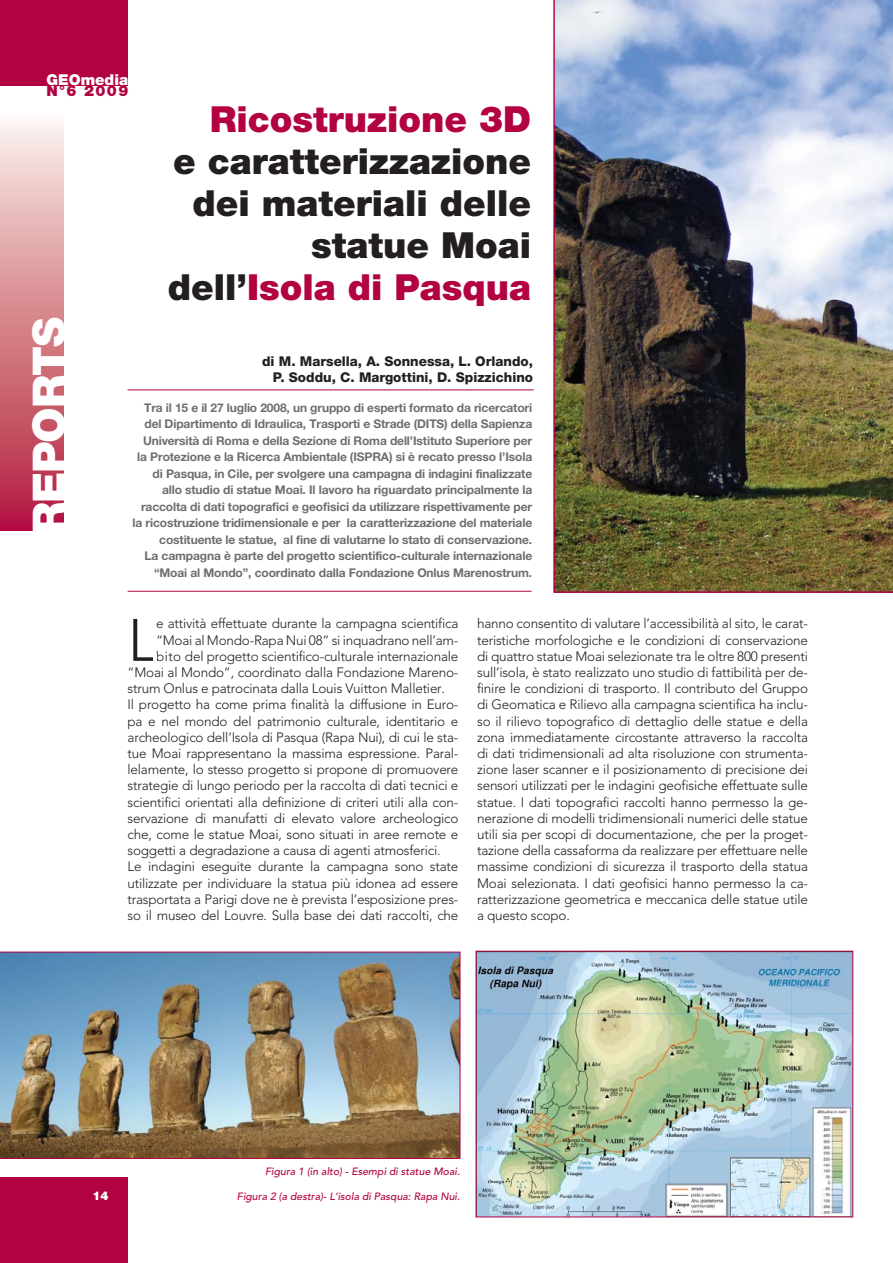
<style>
.page{position:relative;width:893px;height:1263px;background:#fff}
.page>*{position:absolute;margin:0;border:0;box-sizing:border-box;transform-origin:0 0}
.t1{font:300 59.25px "Avenir";color:#231f20}
.t2{font:900 44.7px "Helvetica Neue";letter-spacing:-.025em;color:#fff}
.t3{font:900 36px/42px "Helvetica Neue";color:#231f20;text-align:right}
.t4{font:900 36px "Helvetica Neue";color:#b30242}
.t5{font:900 15px "Helvetica Neue";color:#fff}
.t6{font:900 15px "Helvetica Neue";color:#b30242}
.t7{font:300 13.5px/16.2px "Avenir";letter-spacing:-.015em;color:#231f20;text-align:justify}
.t8{font:800 13.5px/16.5px "Helvetica Neue";color:#231f20;text-align:right}
.t9{font:700 12px/16.5px "Helvetica Neue";letter-spacing:-.01em;color:#6d6e70;text-align:right}
.t10{font:900 12px "Helvetica Neue";color:#fff}
.t11{font:italic 500 10.5px "Avenir";color:#b30242}
.s1{color:#b30242}
</style>
<div class="page">
<div style="left:0;top:0;width:128px;height:85px;background:#b30242"></div>
<div style="left:0;top:115px;width:64px;height:416px;background:linear-gradient(to bottom,#fbf4e9,#b21737)"></div>
<div style="left:0;top:1178px;width:128px;height:85px;background:#b30242"></div>
<hr style="left:128px;top:390px;width:406px;height:1px;background:#b30242">
<hr style="left:128px;top:591px;width:403px;height:1px;background:#b30242">
<img style="left:553px;top:0;width:340px;height:593px">
<img style="left:0;top:952px;width:460px;height:207px">
<img style="left:478px;top:953px;width:373px;height:262px">
<div style="left:476px;top:951px;width:377px;height:266px;border:1px solid #b30242"></div>
<p class="t5" style="left:47px;top:74px;width:83px">GEOmedia</p>
<p class="t6" style="left:46px;top:85px;width:83px">N°6 2009</p>
<h3 class="t4" style="left:210px;top:107px;width:323px">Ricostruzione 3D</h3>
<h3 class="t3" style="left:168px;top:143px;width:365px">e caratterizzazione dei materiali delle statue Moai dell’<span class="s1">Isola di Pasqua</span></h3>
<h2 class="t2" style="left:33px;top:535px;width:219px;rotate:-90deg">REPORTS</h2>
<p class="t8" style="left:262px;top:354px;width:272px">di M. Marsella, A. Sonnessa, L. Orlando,<br>P. Soddu, C. Margottini, D. Spizzichino</p>
<p class="t9" style="left:133px;top:400px;width:401px">Tra il 15 e il 27 luglio 2008, un gruppo di esperti formato da ricercatori del Dipartimento di Idraulica, Trasporti e Strade (DITS) della Sapienza Università di Roma e della Sezione di Roma dell’Istituto Superiore per la Protezione e la Ricerca Ambientale (ISPRA) si è recato presso l’Isola di Pasqua, in Cile, per svolgere una campagna di indagini finalizzate allo studio di statue Moai. Il lavoro ha riguardato principalmente la raccolta di dati topografici e geofisici da utilizzare rispettivamente per la ricostruzione tridimensionale e per la caratterizzazione del materiale costituente le statue, al fine di valutarne lo stato di conservazione.<br>La campagna è parte del progetto scientifico-culturale internazionale “Moai al Mondo”, coordinato dalla Fondazione Onlus Marenostrum.</p>
<h1 class="t1" style="left:128px;top:616px;width:31px">L</h1>
<p class="t7" style="left:156px;top:617px;width:304px">e attività effettuate durante la campagna scientifica</p>
<p class="t7" style="left:156px;top:633px;width:304px">“Moai al Mondo-Rapa Nui 08” si inquadrano nell’am-</p>
<p class="t7" style="left:156px;top:649px;width:304px">bito del progetto scientifico-culturale internazionale</p>
<p class="t7" style="left:128px;top:665px;width:332px">“Moai al Mondo”, coordinato dalla Fondazione Mareno-</p>
<p class="t7" style="left:128px;top:682px;width:319px">strum Onlus e patrocinata dalla Louis Vuitton Malletier.</p>
<p class="t7" style="left:128px;top:698px;width:332px">Il progetto ha come prima finalità la diffusione in Euro-</p>
<p class="t7" style="left:128px;top:714px;width:332px">pa e nel mondo del patrimonio culturale, identitario e</p>
<p class="t7" style="left:128px;top:730px;width:332px">archeologico dell’Isola di Pasqua (Rapa Nui), di cui le sta-</p>
<p class="t7" style="left:128px;top:746px;width:332px">tue Moai rappresentano la massima espressione. Paral-</p>
<p class="t7" style="left:128px;top:763px;width:332px">lelamente, lo stesso progetto si propone di promuovere</p>
<p class="t7" style="left:128px;top:779px;width:332px">strategie di lungo periodo per la raccolta di dati tecnici e</p>
<p class="t7" style="left:128px;top:795px;width:332px">scientifici orientati alla definizione di criteri utili alla con-</p>
<p class="t7" style="left:128px;top:811px;width:332px">servazione di manufatti di elevato valore archeologico</p>
<p class="t7" style="left:128px;top:827px;width:332px">che, come le statue Moai, sono situati in aree remote e</p>
<p class="t7" style="left:128px;top:844px;width:315px">soggetti a degradazione a causa di agenti atmosferici.</p>
<p class="t7" style="left:128px;top:860px;width:332px">Le indagini eseguite durante la campagna sono state</p>
<p class="t7" style="left:128px;top:876px;width:332px">utilizzate per individuare la statua più idonea ad essere</p>
<p class="t7" style="left:128px;top:892px;width:332px">trasportata a Parigi dove ne è prevista l’esposizione pres-</p>
<p class="t7" style="left:128px;top:908px;width:332px">so il museo del Louvre. Sulla base dei dati raccolti, che</p>
<p class="t7" style="left:477px;top:617px;width:332px">hanno consentito di valutare l’accessibilità al sito, le carat&shy;teristiche morfologiche e le condizioni di conservazione di quattro statue Moai selezionate tra le oltre 800 presenti sull’isola, è stato realizzato uno studio di fattibilità per de&shy;finire le condizioni di trasporto. Il contributo del Gruppo di Geomatica e Rilievo alla campagna scientifica ha inclu&shy;so il rilievo topografico di dettaglio delle statue e della zona immediatamente circostante attraverso la raccolta di dati tridimensionali ad alta risoluzione con strumenta&shy;zione laser scanner e il posizionamento di precisione dei sensori utilizzati per le indagini geofisiche effettuate sulle statue. I dati topografici raccolti hanno permesso la ge&shy;nerazione di modelli tridimensionali numerici delle statue utili sia per scopi di documentazione, che per la proget&shy;tazione della cassaforma da realizzare per effettuare nelle massime condizioni di sicurezza il trasporto della statua Moai selezionata. I dati geofisici hanno permesso la ca&shy;ratterizzazione geometrica e meccanica delle statue utile a questo scopo.</p>
<p class="t10" style="left:92px;top:1191px;width:18px">14</p>
<p class="t11" style="left:265px;top:1167px;width:196px">Figura 1 (in alto) - Esempi di statue Moai.</p>
<p class="t11" style="left:237px;top:1192px;width:225px">Figura 2 (a destra)- L’isola di Pasqua: Rapa Nui.</p>
</div>
